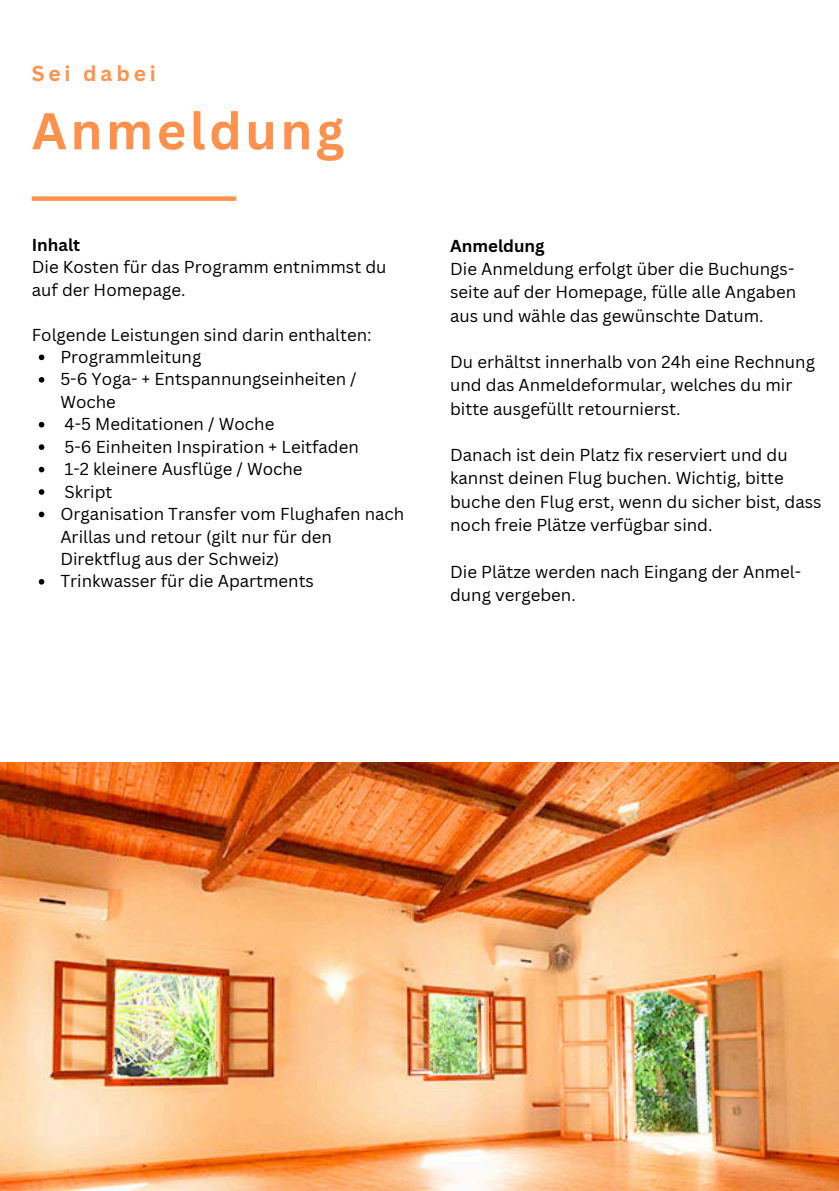
<style>
.page{position:relative;width:839px;height:1191px;background:#fff}
.page>*{position:absolute;margin:0;border:0;box-sizing:border-box;transform-origin:0 0}
.t1{font:700 50.6px "Canva Sans";letter-spacing:.07em;color:#ff914d}
.t2{font:700 21px "Canva Sans";letter-spacing:.185em;color:#ff914d}
.t3{font:16.8px/22.4px "Canva Sans";color:#000}
.t4{font:700 16.8px "Canva Sans";color:#000}
</style>
<div class="page">
<img style="left:0;top:763px;width:838px;height:428px">
<div style="left:32px;top:196px;width:204px;height:5px;background:#ff914d"></div>
<svg style="left:39px;top:355px;width:5px;height:5px"></svg>
<svg style="left:39px;top:377px;width:5px;height:6px"></svg>
<svg style="left:39px;top:422px;width:5px;height:5px"></svg>
<svg style="left:39px;top:444px;width:5px;height:6px"></svg>
<svg style="left:39px;top:467px;width:5px;height:5px"></svg>
<svg style="left:39px;top:489px;width:5px;height:6px"></svg>
<svg style="left:39px;top:512px;width:5px;height:5px"></svg>
<svg style="left:39px;top:579px;width:5px;height:6px"></svg>
<p class="t2" style="left:32px;top:61px;width:126px">Sei dabei</p>
<h1 class="t1" style="left:32px;top:101px;width:314px">Anmeldung</h1>
<p class="t4" style="left:32px;top:235px;width:50px">Inhalt</p>
<p class="t3" style="left:32px;top:256px;width:356px">Die Kosten für das Programm entnimmst du auf der Homepage.</p>
<p class="t3" style="left:60px;top:323px;width:345px;text-indent:-29px">Folgende Leistungen sind darin enthalten:<br>Programmleitung<br>5-6 Yoga- + Entspannungseinheiten /<br>Woche<br>4-5 Meditationen / Woche<br>5-6 Einheiten Inspiration + Leitfaden<br>1-2 kleinere Ausflüge / Woche<br>Skript<br>Organisation Transfer vom Flughafen nach<br>Arillas und retour (gilt nur für den<br>Direktflug aus der Schweiz)<br>Trinkwasser für die Apartments</p>
<p class="t4" style="left:450px;top:236px;width:96px">Anmeldung</p>
<p class="t3" style="left:450px;top:258px;width:347px;line-height:23.2px;text-align:justify">Die Anmeldung erfolgt über die Buchungs&shy;seite auf der Homepage, fülle alle Angaben aus und wähle das gewünschte Datum.</p>
<p class="t3" style="left:450px;top:351px;width:366px;line-height:23.2px">Du erhältst innerhalb von 24h eine Rechnung und das Anmeldeformular, welches du mir bitte ausgefüllt retournierst.</p>
<p class="t3" style="left:450px;top:444px;width:373px;line-height:23.2px">Danach ist dein Platz fix reserviert und du kannst deinen Flug buchen. Wichtig, bitte buche den Flug erst, wenn du sicher bist, dass noch freie Plätze verfügbar sind.</p>
<p class="t3" style="left:450px;top:560px;width:352px;line-height:23.2px">Die Plätze werden nach Eingang der Anmel&shy;dung vergeben.</p>
</div>
